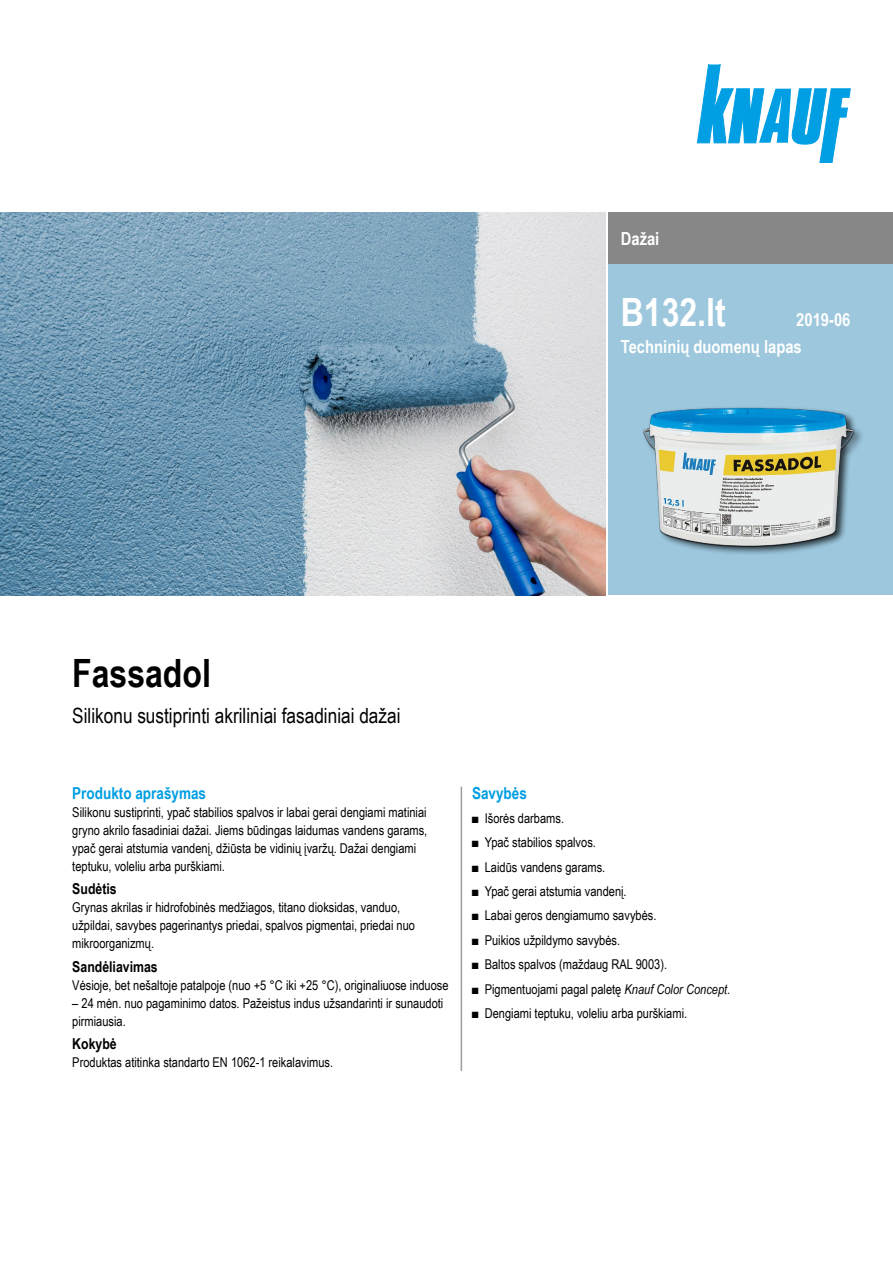
<style>
.page{position:relative;width:893px;height:1263px;background:#fff}
.page>*{position:absolute;margin:0;border:0;box-sizing:border-box;transform-origin:0 0}
.t1{font:700 39px "Arial Narrow";color:#000}
.t2{font:700 39px "Arial Narrow";color:#fff}
.t3{font:21px "Arial Narrow";color:#000}
.t4{font:700 18px "Arial Narrow";color:#fff}
.t5{font:700 16.5px "Arial Narrow";color:#009ee3}
.t6{font:700 15px "Arial Narrow";color:#000}
.t7{font:13.5px/18px "Arial Narrow";color:#000}
.s1{font-style:italic}
</style>
<div class="page">
<div style="left:608px;top:213px;width:285px;height:382px;background:#9cc7dd"></div>
<div style="left:608px;top:213px;width:285px;height:51px;background:#868786"></div>
<img style="left:0;top:213px;width:606px;height:382px">
<img style="left:643px;top:407px;width:217px;height:147px">
<svg style="left:697px;top:65px;width:154px;height:98px"></svg>
<hr style="left:461px;top:787px;width:1px;height:284px;background:#9c9c9d">
<h3 class="t4" style="left:621px;top:225px;width:40px">Dažai</h3>
<h1 class="t2" style="left:621px;top:282px;width:106px">B132.lt</h1>
<h3 class="t4" style="left:796px;top:306px;width:56px">2019-06</h3>
<h3 class="t4" style="left:621px;top:333px;width:183px">Techninių duomenų lapas</h3>
<h1 class="t1" style="left:72px;top:644px;width:140px">Fassadol</h1>
<h2 class="t3" style="left:72px;top:700px;width:330px">Silikonu sustiprinti akriliniai fasadiniai dažai</h2>
<p class="t5" style="left:72px;top:780px;width:135px">Produkto aprašymas</p>
<p class="t7" style="left:72px;top:802px;width:357px">Silikonu sustiprinti, ypač stabilios spalvos ir labai gerai dengiami matiniai gryno akrilo fasadiniai dažai. Jiems būdingas laidumas vandens garams, ypač gerai atstumia vandenį, džiūsta be vidinių įvaržų. Dažai dengiami teptuku, voleliu arba purškiami.</p>
<p class="t6" style="left:72px;top:877px;width:46px">Sudėtis</p>
<p class="t7" style="left:72px;top:898px;width:344px">Grynas akrilas ir hidrofobinės medžiagos, titano dioksidas, vanduo, užpildai, savybes pagerinantys priedai, spalvos pigmentai, priedai nuo mikroorganizmų.</p>
<p class="t6" style="left:72px;top:955px;width:87px">Sandėliavimas</p>
<p class="t7" style="left:72px;top:975px;width:378px">Vėsioje, bet nešaltoje patalpoje (nuo +5 °C iki +25 °C), originaliuose induose</p>
<p class="t7" style="left:72px;top:993px;width:373px">– 24 mėn. nuo pagaminimo datos. Pažeistus indus užsandarinti ir sunaudoti pirmiausia.</p>
<p class="t6" style="left:72px;top:1032px;width:46px">Kokybė</p>
<p class="t7" style="left:72px;top:1053px;width:262px">Produktas atitinka standarto EN 1062-1 reikalavimus.</p>
<p class="t5" style="left:472px;top:780px;width:56px">Savybės</p>
<p class="t7" style="left:472px;top:809px;width:94px">■ Išorės darbams.</p>
<p class="t7" style="left:472px;top:833px;width:125px">■ Ypač stabilios spalvos.</p>
<p class="t7" style="left:472px;top:857px;width:135px">■ Laidūs vandens garams.</p>
<p class="t7" style="left:472px;top:882px;width:156px">■ Ypač gerai atstumia vandenį.</p>
<p class="t7" style="left:472px;top:906px;width:186px">■ Labai geros dengiamumo savybės.</p>
<p class="t7" style="left:472px;top:930px;width:150px">■ Puikios užpildymo savybės.</p>
<p class="t7" style="left:472px;top:955px;width:197px">■ Baltos spalvos (maždaug RAL 9003).</p>
<p class="t7" style="left:472px;top:979px;width:260px">■ Pigmentuojami pagal paletę <span class="s1">Knauf Color Concept</span>.</p>
<p class="t7" style="left:472px;top:1004px;width:217px">■ Dengiami teptuku, voleliu arba purškiami.</p>
</div>
